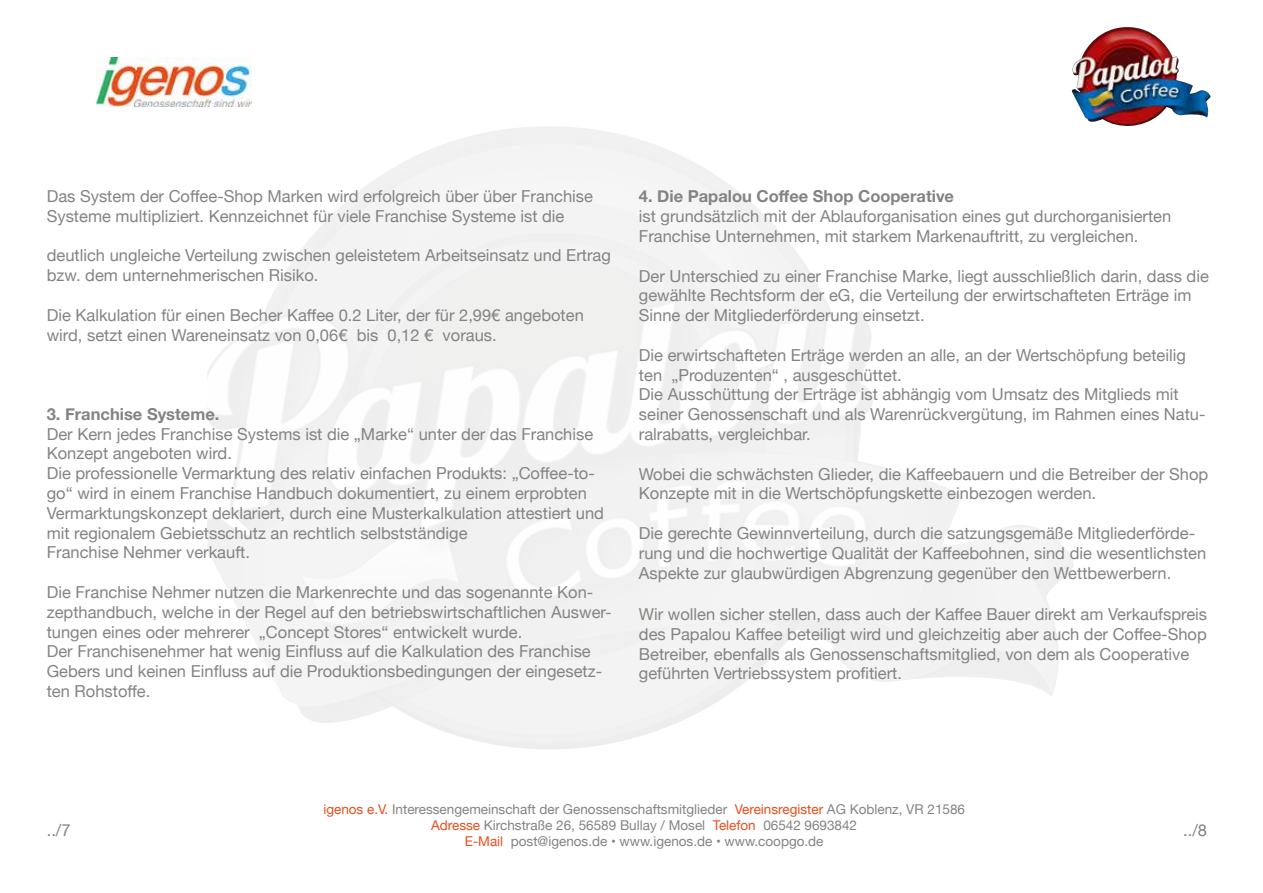
<style>
.page{position:relative;width:1263px;height:893px;background:#fff}
.page>*{position:absolute;margin:0;border:0;box-sizing:border-box;transform-origin:0 0}
.t1{font:16.5px/19.8px "Helvetica Neue";color:#838382}
.t2{font:700 16.5px "Helvetica Neue";color:#838382}
.t3{font:13.5px/16.2px "Helvetica Neue";color:#838382;text-align:center}
.s1{color:#e94e1b}
</style>
<div class="page">
<img style="left:1071px;top:27px;width:140px;height:99px">
<img style="left:96px;top:57px;width:156px;height:49px">
<p class="t1" style="left:47px;top:187px;width:548px">Das System der Coffee-Shop Marken wird erfolgreich über über Franchise<br>Systeme multipliziert. Kennzeichnet für viele Franchise Systeme ist die</p>
<p class="t1" style="left:47px;top:246px;width:566px">deutlich ungleiche Verteilung zwischen geleistetem Arbeitseinsatz und Ertrag bzw. dem unternehmerischen Risiko.</p>
<p class="t1" style="left:47px;top:306px;width:539px">Die Kalkulation für einen Becher Kaffee 0.2 Liter, der für 2,99€ angeboten wird, setzt einen Wareneinsatz von 0,06€ bis 0,12 € voraus.</p>
<p class="t2" style="left:47px;top:401px;width:174px">3. Franchise Systeme.</p>
<p class="t1" style="left:47px;top:425px;width:559px">Der Kern jedes Franchise Systems ist die „Marke“ unter der das Franchise Konzept angeboten wird.<br>Die professionelle Vermarktung des relativ einfachen Produkts: „Coffee-to&shy;go“ wird in einem Franchise Handbuch dokumentiert, zu einem erprobten Vermarktungskonzept deklariert, durch eine Musterkalkulation attestiert und mit regionalem Gebietsschutz an rechtlich selbstständige<br>Franchise Nehmer verkauft.</p>
<p class="t1" style="left:47px;top:583px;width:566px">Die Franchise Nehmer nutzen die Markenrechte und das sogenannte Kon&shy;zepthandbuch, welche in der Regel auf den betriebswirtschaftlichen Auswer&shy;tungen eines oder mehrerer „Concept Stores“ entwickelt wurde.<br>Der Franchisenehmer hat wenig Einfluss auf die Kalkulation des Franchise Gebers und keinen Einfluss auf die Produktionsbedingungen der eingesetz&shy;ten Rohstoffe.</p>
<p class="t2" style="left:639px;top:183px;width:317px">4. Die Papalou Coffee Shop Cooperative</p>
<p class="t1" style="left:639px;top:207px;width:534px">ist grundsätzlich mit der Ablauforganisation eines gut durchorganisierten<br>Franchise Unternehmen, mit starkem Markenauftritt, zu vergleichen.</p>
<p class="t1" style="left:639px;top:267px;width:571px">Der Unterschied zu einer Franchise Marke, liegt ausschließlich darin, dass die gewählte Rechtsform der eG, die Verteilung der erwirtschafteten Erträge im<br>Sinne der Mitgliederförderung einsetzt.</p>
<p class="t1" style="left:639px;top:346px;width:568px">Die erwirtschafteten Erträge werden an alle, an der Wertschöpfung beteilig ten „Produzenten“ , ausgeschüttet.<br>Die Ausschüttung der Erträge ist abhängig vom Umsatz des Mitglieds mit seiner Genossenschaft und als Warenrückvergütung, im Rahmen eines Natu&shy;ralrabatts, vergleichbar.</p>
<p class="t1" style="left:639px;top:465px;width:571px">Wobei die schwächsten Glieder, die Kaffeebauern und die Betreiber der Shop<br>Konzepte mit in die Wertschöpfungskette einbezogen werden.</p>
<p class="t1" style="left:639px;top:524px;width:569px">Die gerechte Gewinnverteilung, durch die satzungsgemäße Mitgliederförde&shy;rung und die hochwertige Qualität der Kaffeebohnen, sind die wesentlichsten<br>Aspekte zur glaubwürdigen Abgrenzung gegenüber den Wettbewerbern.</p>
<p class="t1" style="left:639px;top:605px;width:570px">Wir wollen sicher stellen, dass auch der Kaffee Bauer direkt am Verkaufspreis des Papalou Kaffee beteiligt wird und gleichzeitig aber auch der Coffee-Shop Betreiber, ebenfalls als Genossenschaftsmitglied, von dem als Cooperative geführten Vertriebssystem profitiert.</p>
<p class="t3" style="left:323px;top:802px;width:643px"><span class="s1">igenos e.V.</span> Interessengemeinschaft der Genossenschaftsmitglieder <span class="s1">Vereinsregister</span> AG Koblenz, VR 21586<br><span class="s1">Adresse</span> Kirchstraße 26, 56589 Bullay / Mosel <span class="s1">Telefon</span> 06542 9693842<br><span class="s1">E-Mail</span> post@igenos.de • www.igenos.de • www.coopgo.de</p>
<p class="t1" style="left:47px;top:822px;width:25px">../7</p>
<p class="t1" style="left:1183px;top:822px;width:25px">../8</p>
</div>
